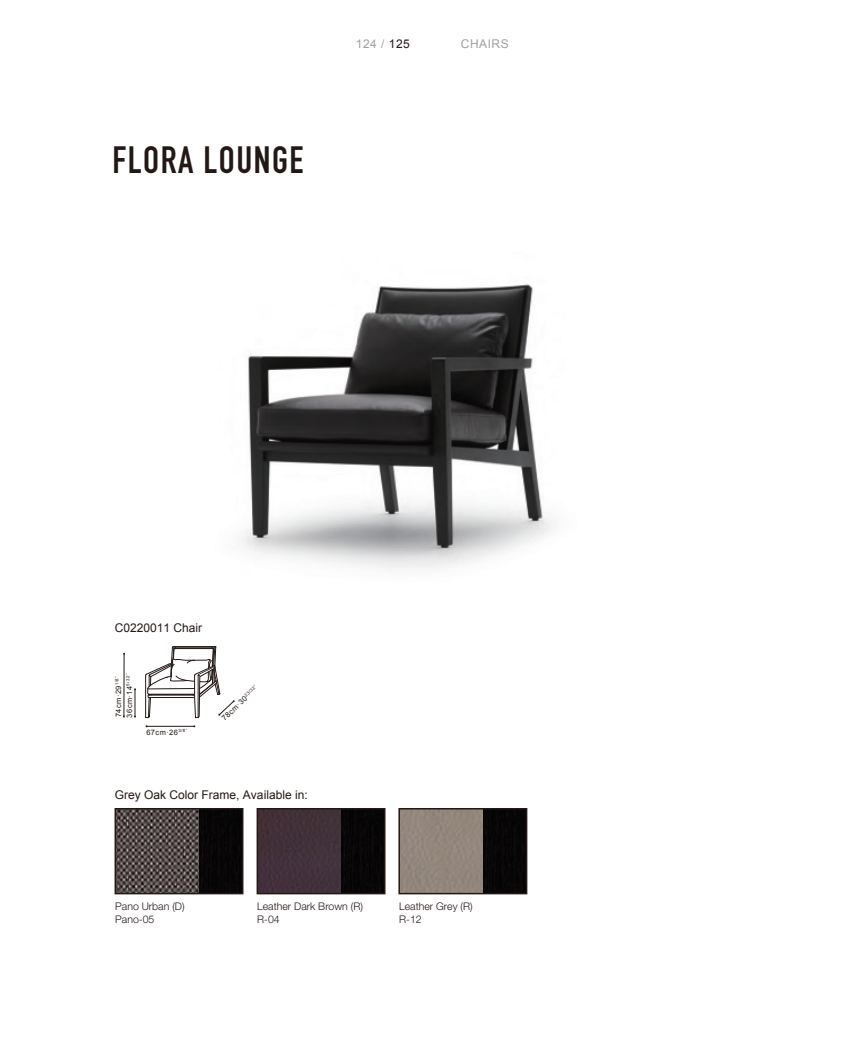
<style>
.page{position:relative;width:851px;height:1063px;background:#fff}
.page>*{position:absolute;margin:0;border:0;box-sizing:border-box;transform-origin:0 0}
.t1{font:700 37.5px "DIN Condensed";letter-spacing:.04em;color:#231815}
.t2{font:12px "Arial";color:#231815}
.t3{font:12px "Arial";letter-spacing:.04em;color:#9fa0a0}
.t4{font:300 10.5px/12.9px "Helvetica Neue LT Std";color:#231815}
.t5{font:7.5px "Arial";letter-spacing:.055em;color:#231815}
.s1{color:#231815}
</style>
<div class="page">
<img style="left:241px;top:284px;width:315px;height:285px">
<div style="left:483px;top:811px;width:41px;height:80px;background:#080607"></div>
<div style="left:398px;top:808px;width:129px;height:86px;border:2px solid #231815"></div>
<img style="left:117px;top:811px;width:83px;height:80px">
<div style="left:200px;top:811px;width:40px;height:80px;background:#080607"></div>
<div style="left:114px;top:808px;width:129px;height:86px;border:2px solid #231815"></div>
<div style="left:259px;top:811px;width:83px;height:80px;background:#42313a"></div>
<div style="left:342px;top:811px;width:40px;height:80px;background:#080607"></div>
<div style="left:256px;top:808px;width:129px;height:86px;border:2px solid #231815"></div>
<hr style="left:124px;top:654px;width:1px;height:63px;background:#231815">
<svg style="left:134px;top:688px;width:2px;height:30px"></svg>
<hr style="left:146px;top:726px;width:48px;height:1px;background:#231815">
<svg style="left:145px;top:646px;width:90px;height:72px"></svg>
<hr style="left:198px;top:675px;width:1px;height:43px;background:#231815">
<p class="t1" style="left:112px;top:135px;width:192px">FLORA LOUNGE</p>
<p class="t3" style="left:356px;top:36px;width:55px">124 / <span class="s1">125</span></p>
<p class="t3" style="left:461px;top:36px;width:49px">CHAIRS</p>
<p class="t2" style="left:115px;top:620px;width:89px">C0220011 Chair</p>
<p class="t5" style="left:124px;top:718px;width:45px;rotate:-90deg">36cm·14<sup>5/32˝</sup></p>
<p class="t5" style="left:113px;top:717px;width:43px;rotate:-90deg">74cm·29<sup>1/8˝</sup></p>
<p class="t5" style="left:146px;top:727px;width:42px">67cm·26<sup>3/8˝</sup></p>
<p class="t5" style="left:219px;top:716px;width:48px;rotate:-43deg">78cm·30<sup>23/32˝</sup></p>
<p class="t2" style="left:115px;top:787px;width:194px">Grey Oak Color Frame, Available in:</p>
<p class="t4" style="left:115px;top:900px;width:71px">Pano Urban (D)<br>Pano-05</p>
<p class="t4" style="left:257px;top:900px;width:107px">Leather Dark Brown (R)<br>R-04</p>
<p class="t4" style="left:399px;top:900px;width:75px">Leather Grey (R)<br>R-12</p>
</div>
